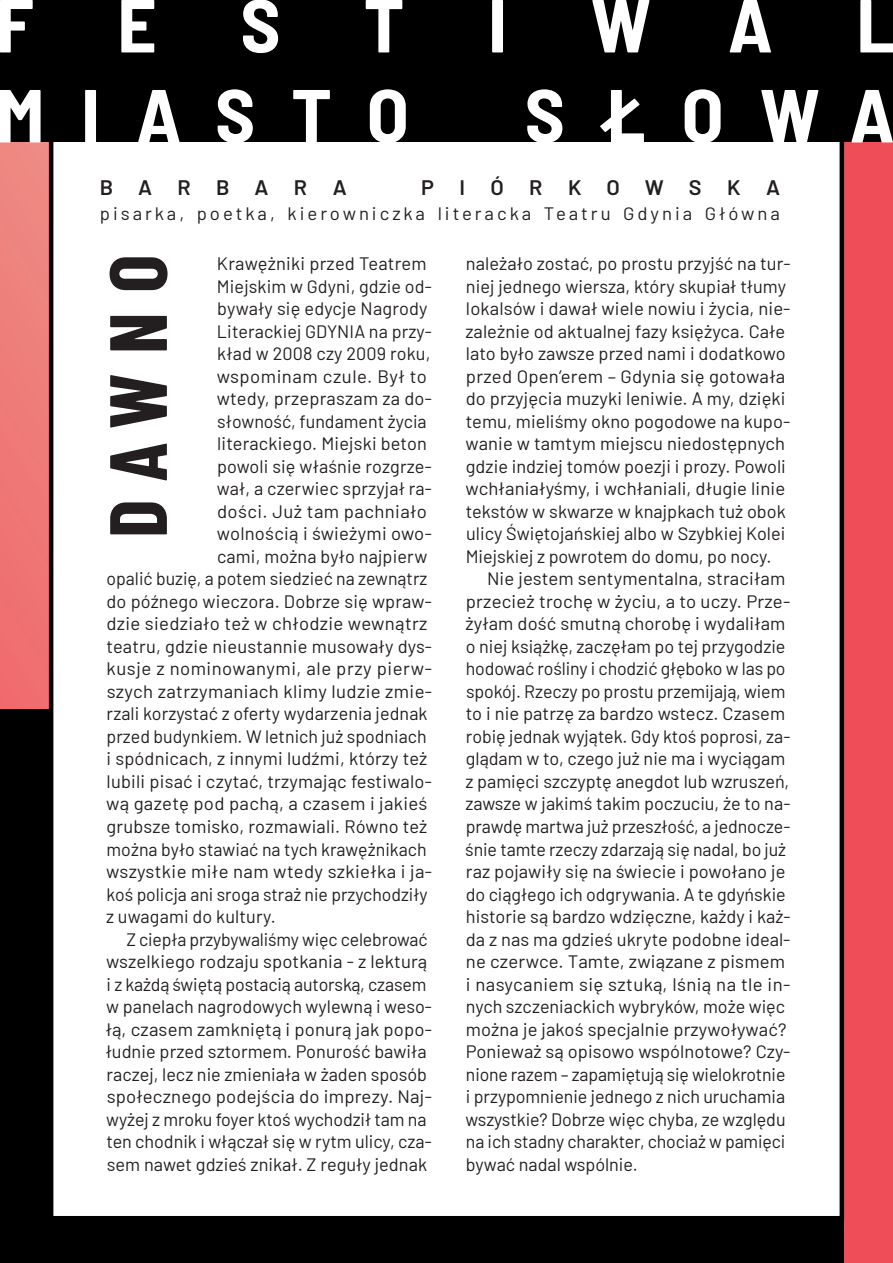
<style>
.page{position:relative;width:893px;height:1263px;background:#fff}
.page>*{position:absolute;margin:0;border:0;box-sizing:border-box;transform-origin:0 0}
.tytuł_artykuł{font:700 81px "Barlow Condensed";letter-spacing:.23em;color:#231f20}
.PROG_godzina{font:700 semi-condensed 75px "Barlow";letter-spacing:.475em;color:#fff}
.PROG_godzina-2{font:700 semi-condensed 75px "Barlow";letter-spacing:1.085em;color:#fff}
.podpis{font:600 21px "Barlow";letter-spacing:1.175em;color:#231f20}
.ART_wcięcie{font:18px/22.5px "Barlow";color:#231f20}
.ARTYKUŁ_Barlow{font:18px "Barlow";letter-spacing:.01em;color:#231f20}
.podpis-2{font:18px "Barlow";letter-spacing:.16em;color:#231f20}
.ARTYKUŁ_Barlow-2{font:18px "Barlow";letter-spacing:.03em;color:#231f20}
</style>
<div class="page">
<svg style="left:1px;top:142px;width:48px;height:567px;background:#ee7a78"></svg>
<div style="left:0;top:709px;width:893px;height:554px;background:#000"></div>
<div style="left:844px;top:196px;width:49px;height:1067px;background:#ef4d58"></div>
<div style="left:446px;top:142px;width:447px;height:64px;background:#ef4d58"></div>
<div style="left:49px;top:118px;width:795px;height:1102px;background:#fff;border:4px solid #000"></div>
<div style="left:0;top:0;width:893px;height:142px;background:#000"></div>
<p class="PROG_godzina-2" style="left:-4px;top:-29px;width:901px">FESTIWAL</p>
<p class="PROG_godzina" style="left:-4px;top:61px;width:415px">MIASTO</p>
<p class="PROG_godzina" style="left:525px;top:61px;width:371px">SŁOWA</p>
<p class="podpis" style="left:100px;top:172px;width:248px">BARBARA</p>
<p class="podpis" style="left:421px;top:172px;width:361px">PIÓRKOWSKA</p>
<p class="podpis-2" style="left:100px;top:201px;width:681px">pisarka, poetka, kierowniczka literacka Teatru Gdynia Główna</p>
<p class="tytuł_artykuł" style="left:80px;top:538px;width:285px;rotate:-90deg">DAWNO</p>
<p class="ARTYKUŁ_Barlow" style="left:217px;top:251px;width:211px">Krawężniki przed Teatrem</p>
<p class="ARTYKUŁ_Barlow" style="left:217px;top:273px;width:216px">Miejskim w Gdyni, gdzie od-</p>
<p class="ARTYKUŁ_Barlow" style="left:217px;top:296px;width:212px">bywały się edycje Nagrody</p>
<p class="ARTYKUŁ_Barlow" style="left:217px;top:318px;width:216px">Literackiej GDYNIA na przy-</p>
<p class="ARTYKUŁ_Barlow" style="left:217px;top:341px;width:215px">kład w 2008 czy 2009 roku,</p>
<p class="ARTYKUŁ_Barlow-2" style="left:217px;top:363px;width:212px">wspominam czule. Był to</p>
<p class="ARTYKUŁ_Barlow" style="left:217px;top:386px;width:217px">wtedy, przepraszam za do-</p>
<p class="ARTYKUŁ_Barlow" style="left:217px;top:408px;width:211px">słowność, fundament życia</p>
<p class="ARTYKUŁ_Barlow" style="left:217px;top:431px;width:211px">literackiego. Miejski beton</p>
<p class="ARTYKUŁ_Barlow" style="left:217px;top:453px;width:216px">powoli się właśnie rozgrze-</p>
<p class="ARTYKUŁ_Barlow" style="left:217px;top:476px;width:217px">wał, a czerwiec sprzyjał ra-</p>
<p class="ARTYKUŁ_Barlow" style="left:217px;top:498px;width:211px">dości. Już tam pachniało</p>
<p class="ARTYKUŁ_Barlow" style="left:217px;top:521px;width:217px">wolnością i świeżymi owo-</p>
<p class="ARTYKUŁ_Barlow" style="left:217px;top:543px;width:212px">cami, można było najpierw</p>
<p class="ARTYKUŁ_Barlow" style="left:107px;top:566px;width:322px">opalić buzię, a potem siedzieć na zewnątrz</p>
<p class="ARTYKUŁ_Barlow" style="left:107px;top:588px;width:327px">do późnego wieczora. Dobrze się wpraw-</p>
<p class="ARTYKUŁ_Barlow" style="left:107px;top:611px;width:322px">dzie siedziało też w chłodzie wewnątrz</p>
<p class="ARTYKUŁ_Barlow" style="left:106px;top:633px;width:327px">teatru, gdzie nieustannie musowały dys-</p>
<p class="ARTYKUŁ_Barlow-2" style="left:107px;top:656px;width:327px">kusje z nominowanymi, ale przy pierw-</p>
<p class="ARTYKUŁ_Barlow" style="left:107px;top:678px;width:327px">szych zatrzymaniach klimy ludzie zmie-</p>
<p class="ARTYKUŁ_Barlow" style="left:107px;top:701px;width:322px">rzali korzystać z oferty wydarzenia jednak</p>
<p class="ARTYKUŁ_Barlow" style="left:107px;top:723px;width:322px">przed budynkiem. W letnich już spodniach</p>
<p class="ARTYKUŁ_Barlow" style="left:107px;top:746px;width:322px">i spódnicach, z innymi ludźmi, którzy też</p>
<p class="ARTYKUŁ_Barlow" style="left:107px;top:768px;width:327px">lubili pisać i czytać, trzymając festiwalo-</p>
<p class="ARTYKUŁ_Barlow" style="left:106px;top:791px;width:323px">wą gazetę pod pachą, a czasem i jakieś</p>
<p class="ARTYKUŁ_Barlow" style="left:107px;top:813px;width:322px">grubsze tomisko, rozmawiali. Równo też</p>
<p class="ARTYKUŁ_Barlow" style="left:107px;top:836px;width:322px">można było stawiać na tych krawężnikach</p>
<p class="ARTYKUŁ_Barlow" style="left:106px;top:858px;width:327px">wszystkie miłe nam wtedy szkiełka i ja-</p>
<p class="ARTYKUŁ_Barlow" style="left:107px;top:881px;width:322px">koś policja ani sroga straż nie przychodziły</p>
<p class="ARTYKUŁ_Barlow" style="left:106px;top:903px;width:171px">z uwagami do kultury.</p>
<p class="ART_wcięcie" style="left:106px;top:926px;width:328px;text-indent:21px">Z ciepła przybywaliśmy więc celebrować wszelkiego rodzaju spotkania - z lekturą i z każdą świętą postacią autorską, czasem w panelach nagrodowych wylewną i weso&shy;łą, czasem zamkniętą i ponurą jak popo&shy;łudnie przed sztormem. Ponurość bawiła raczej, lecz nie zmieniała w żaden sposób społecznego podejścia do imprezy. Naj&shy;wyżej z mroku foyer ktoś wychodził tam na ten chodnik i włączał się w rytm ulicy, cza&shy;sem nawet gdzieś znikał. Z reguły jednak</p>
<p class="ART_wcięcie" style="left:465px;top:251px;width:327px">należało zostać, po prostu przyjść na tur&shy;niej jednego wiersza, który skupiał tłumy lokalsów i dawał wiele nowiu i życia, nie&shy;zależnie od aktualnej fazy księżyca. Całe lato było zawsze przed nami i dodatkowo przed Open’erem – Gdynia się gotowała do przyjęcia muzyki leniwie. A my, dzięki temu, mieliśmy okno pogodowe na kupo&shy;wanie w tamtym miejscu niedostępnych gdzie indziej tomów poezji i prozy. Powoli wchłaniałyśmy, i wchłaniali, długie linie tekstów w skwarze w knajpkach tuż obok ulicy Świętojańskiej albo w Szybkiej Kolei Miejskiej z powrotem do domu, po nocy.</p>
<p class="ART_wcięcie" style="left:465px;top:566px;width:327px;text-indent:22px">Nie jestem sentymentalna, straciłam przecież trochę w życiu, a to uczy. Prze&shy;żyłam dość smutną chorobę i wydaliłam o niej książkę, zaczęłam po tej przygodzie hodować rośliny i chodzić głęboko w las po spokój. Rzeczy po prostu przemijają, wiem to i nie patrzę za bardzo wstecz. Czasem robię jednak wyjątek. Gdy ktoś poprosi, za&shy;glądam w to, czego już nie ma i wyciągam z pamięci szczyptę anegdot lub wzruszeń, zawsze w jakimś takim poczuciu, że to na&shy;prawdę martwa już przeszłość, a jednocze&shy;śnie tamte rzeczy zdarzają się nadal, bo już raz pojawiły się na świecie i powołano je do ciągłego ich odgrywania. A te gdyńskie historie są bardzo wdzięczne, każdy i każ&shy;da z nas ma gdzieś ukryte podobne ideal&shy;ne czerwce. Tamte, związane z pismem i nasycaniem się sztuką, lśnią na tle in&shy;nych szczeniackich wybryków, może więc można je jakoś specjalnie przywoływać?<br>Ponieważ są opisowo wspólnotowe? Czy&shy;nione razem – zapamiętują się wielokrotnie i przypomnienie jednego z nich uruchamia wszystkie? Dobrze więc chyba, ze względu na ich stadny charakter, chociaż w pamięci bywać nadal wspólnie.</p>
</div>
